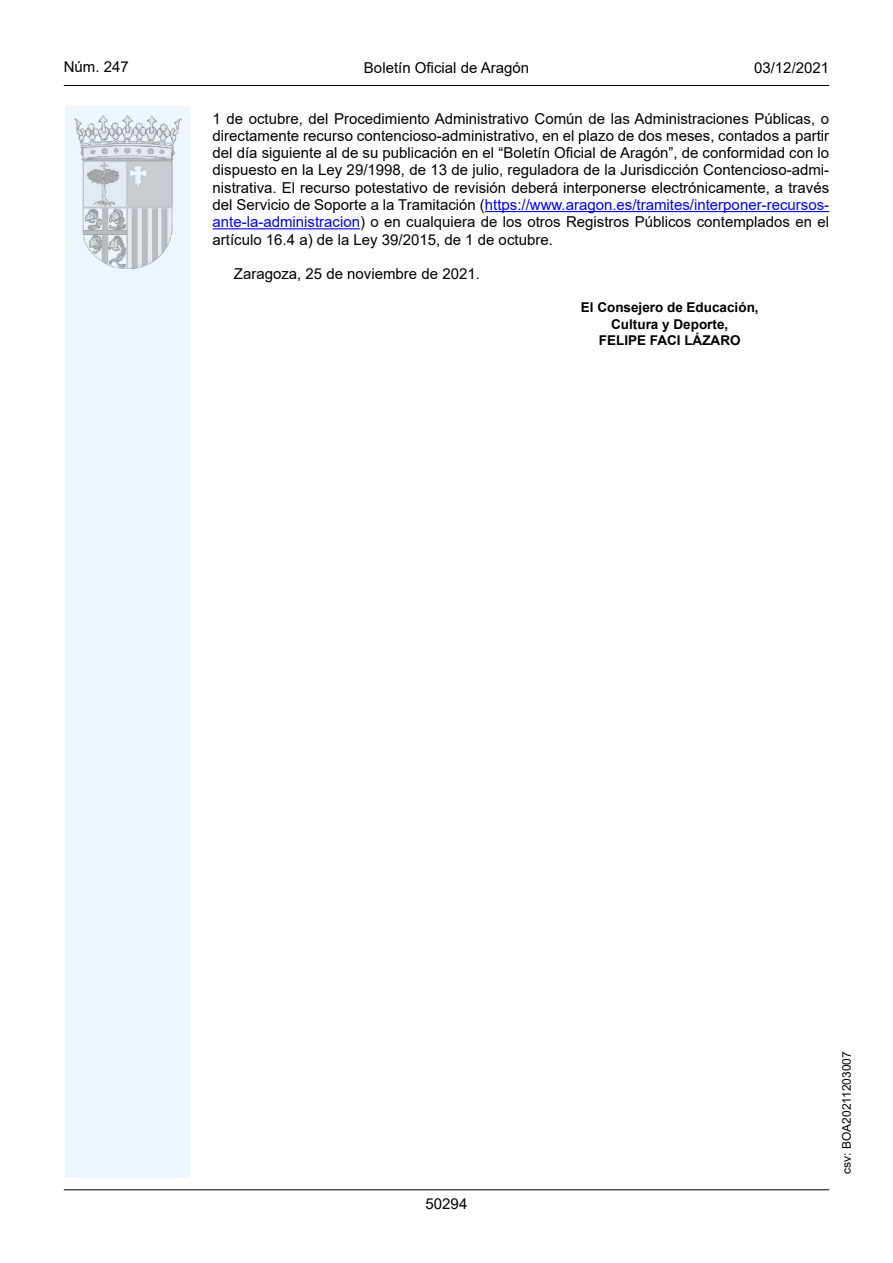
<style>
.page{position:relative;width:893px;height:1263px;background:#fff}
.page>*{position:absolute;margin:0;border:0;box-sizing:border-box;transform-origin:0 0}
.inicio_de_parrafo{font:15px/17.2px "Arial";color:#000;text-align:justify}
.estilo_head-c{font:15px "Arial";color:#000}
.estilo_head-d{font:15px "Arial MT2";color:#000}
.estilo_head-i{font:15px "Arial MT2";color:#000}
.numero_pagina{font:15px "Arial MT2";color:#000}
.firma_der{font:13.5px "Arial Bold MT2";color:#000}
.firma_der-2{font:700 13.5px "Arial";color:#000}
.estilo_head-i-2{font:12px "Arial MT2";color:#000}
.s1{color:#0000fa}
</style>
<div class="page">
<div style="left:65px;top:106px;width:125px;height:1072px;background:#edf6fe"></div>
<img style="left:75px;top:115px;width:106px;height:153px">
<hr style="left:64px;top:85px;width:765px;height:1px;background:#000">
<hr style="left:64px;top:1189px;width:765px;height:1px;background:#000">
<hr style="left:485px;top:211px;width:344px;height:1px;background:#0000fa">
<hr style="left:213px;top:228px;width:147px;height:1px;background:#0000fa">
<p class="estilo_head-i" style="left:64px;top:57px;width:67px">Núm. 247</p>
<p class="estilo_head-c" style="left:364px;top:57px;width:167px">Boletín Oficial de Aragón</p>
<p class="estilo_head-d" style="left:754px;top:57px;width:77px">03/12/2021</p>
<p class="inicio_de_parrafo" style="left:213px;top:110px;width:618px">1 de octubre, del Procedimiento Administrativo Común de las Administraciones Públicas, o directamente recurso contencioso-administrativo, en el plazo de dos meses, contados a partir del día siguiente al de su publicación en el “Boletín Oficial de Aragón”, de conformidad con lo dispuesto en la Ley 29/1998, de 13 de julio, reguladora de la Jurisdicción Contencioso-admi&shy;nistrativa. El recurso potestativo de revisión deberá interponerse electrónicamente, a través del Servicio de Soporte a la Tramitación (<span class="s1">https://www.aragon.es/tramites/interponer-recursos&shy;ante-la-administracion</span>) o en cualquiera de los otros Registros Públicos contemplados en el artículo 16.4 a) de la Ley 39/2015, de 1 de octubre.</p>
<p class="inicio_de_parrafo" style="left:234px;top:265px;width:247px">Zaragoza, 25 de noviembre de 2021.</p>
<p class="firma_der-2" style="left:581px;top:298px;width:179px">El Consejero de Educación,</p>
<p class="firma_der" style="left:611px;top:314px;width:119px">Cultura y Deporte,</p>
<p class="firma_der" style="left:599px;top:331px;width:143px">FELIPE FACI LÁZARO</p>
<p class="numero_pagina" style="left:426px;top:1193px;width:43px">50294</p>
<p class="estilo_head-i-2" style="left:838px;top:1174px;width:124px;rotate:-90deg">csv: BOA20211203007</p>
</div>
